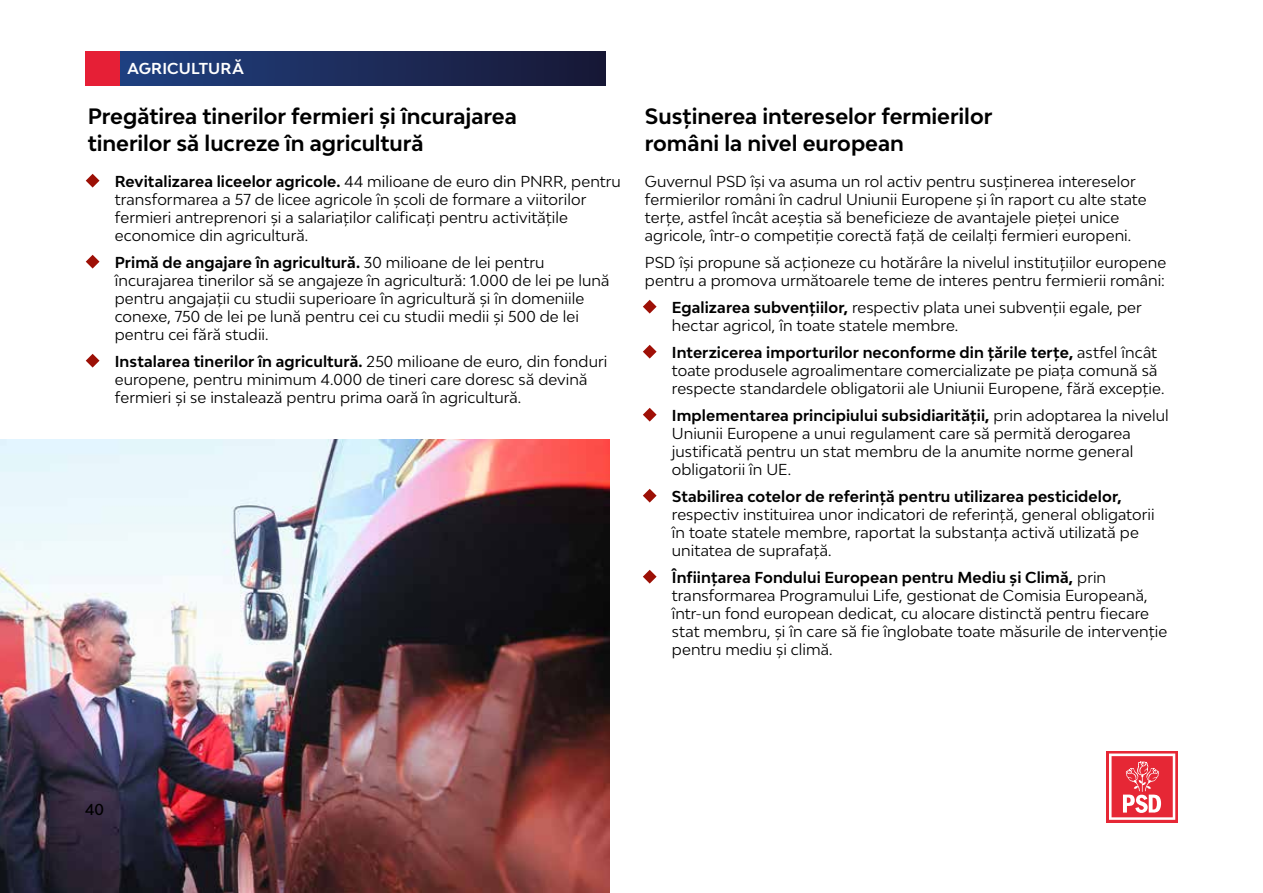
<style>
.page{position:relative;width:1263px;height:893px;background:#fff}
.page>*{position:absolute;margin:0;border:0;box-sizing:border-box;transform-origin:0 0}
.t1{font:700 21px/27px "Bw Modelica";letter-spacing:-.005em;color:#000}
.t2{font:15px/18px "Bw Modelica";letter-spacing:.005em;color:#000}
.t3{font:700 15px "Bw Modelica";letter-spacing:.01em;color:#fff}
.t4{font:500 15px "Bw Modelica";color:#000}
.s1{color:#fff}
.s2{font-weight:700}
</style>
<div class="page">
<img style="left:0;top:439px;width:609px;height:454px">
<div style="left:1106px;top:751px;width:72px;height:71px;background:linear-gradient(to bottom,#e62735,#e62735)"></div>
<svg style="left:1109px;top:753px;width:66px;height:67px"></svg>
<div style="left:119px;top:51px;width:487px;height:34px;background:linear-gradient(to right,#204181,#181835)"></div>
<div style="left:85px;top:51px;width:34px;height:34px;background:#e61f36"></div>
<p class="t3" style="left:128px;top:59px;width:118px">AGRICULTURĂ</p>
<h1 class="t1" style="left:88px;top:103px;width:431px">Pregătirea tinerilor fermieri și încurajarea tinerilor să lucreze în agricultură</h1>
<p class="t2" style="left:115px;top:172px;width:508px;text-indent:-30px"><span class="s1">◆</span> <span class="s2">Revitalizarea liceelor agricole.</span> 44 milioane de euro din PNRR, pentru transformarea a 57 de licee agricole în școli de formare a viitorilor fermieri antreprenori și a salariaților calificați pentru activitățile economice din agricultură.</p>
<p class="t2" style="left:115px;top:253px;width:496px;text-indent:-30px"><span class="s1">◆</span> <span class="s2">Primă de angajare în agricultură.</span> 30 milioane de lei pentru încurajarea tinerilor să se angajeze în agricultură: 1.000 de lei pe lună pentru angajații cu studii superioare în agricultură și în domeniile conexe, 750 de lei pe lună pentru cei cu studii medii și 500 de lei pentru cei fără studii.</p>
<p class="t2" style="left:115px;top:352px;width:494px;text-indent:-30px"><span class="s1">◆</span> <span class="s2">Instalarea tinerilor în agricultură.</span> 250 milioane de euro, din fonduri europene, pentru minimum 4.000 de tineri care doresc să devină fermieri și se instalează pentru prima oară în agricultură.</p>
<h1 class="t1" style="left:645px;top:103px;width:349px">Susținerea intereselor fermierilor români la nivel european</h1>
<p class="t2" style="left:645px;top:172px;width:503px">Guvernul PSD își va asuma un rol activ pentru susținerea intereselor fermierilor români în cadrul Uniunii Europene și în raport cu alte state terțe, astfel încât aceștia să beneficieze de avantajele pieței unice agricole, într-o competiție corectă față de ceilalți fermieri europeni.</p>
<p class="t2" style="left:645px;top:253px;width:523px">PSD își propune să acționeze cu hotărâre la nivelul instituțiilor europene pentru a promova următoarele teme de interes pentru fermierii români:</p>
<p class="t2" style="left:672px;top:298px;width:471px;text-indent:-30px"><span class="s1">◆</span> <span class="s2">Egalizarea subvențiilor,</span> respectiv plata unei subvenții egale, per hectar agricol, în toate statele membre.</p>
<p class="t2" style="left:672px;top:343px;width:494px;text-indent:-30px"><span class="s1">◆</span> <span class="s2">Interzicerea importurilor neconforme din țările terțe,</span> astfel încât toate produsele agroalimentare comercializate pe piața comună să respecte standardele obligatorii ale Uniunii Europene, fără excepție.</p>
<p class="t2" style="left:672px;top:406px;width:498px;text-indent:-30px"><span class="s1">◆</span> <span class="s2">Implementarea principiului subsidiarității,</span> prin adoptarea la nivelul Uniunii Europene a unui regulament care să permită derogarea justificată pentru un stat membru de la anumite norme general obligatorii în UE.</p>
<p class="t2" style="left:672px;top:487px;width:484px;text-indent:-30px"><span class="s1">◆</span> <span class="s2">Stabilirea cotelor de referință pentru utilizarea pesticidelor, </span>respectiv instituirea unor indicatori de referință, general obligatorii în toate statele membre, raportat la substanța activă utilizată pe unitatea de suprafață.</p>
<p class="t2" style="left:672px;top:568px;width:497px;text-indent:-30px"><span class="s1">◆</span> <span class="s2">Înființarea Fondului European pentru Mediu și Climă,</span> prin transformarea Programului Life, gestionat de Comisia Europeană, într-un fond european dedicat, cu alocare distinctă pentru fiecare stat membru, și în care să fie înglobate toate măsurile de intervenție pentru mediu și climă.</p>
<p class="t4" style="left:85px;top:800px;width:20px">40</p>
</div>
